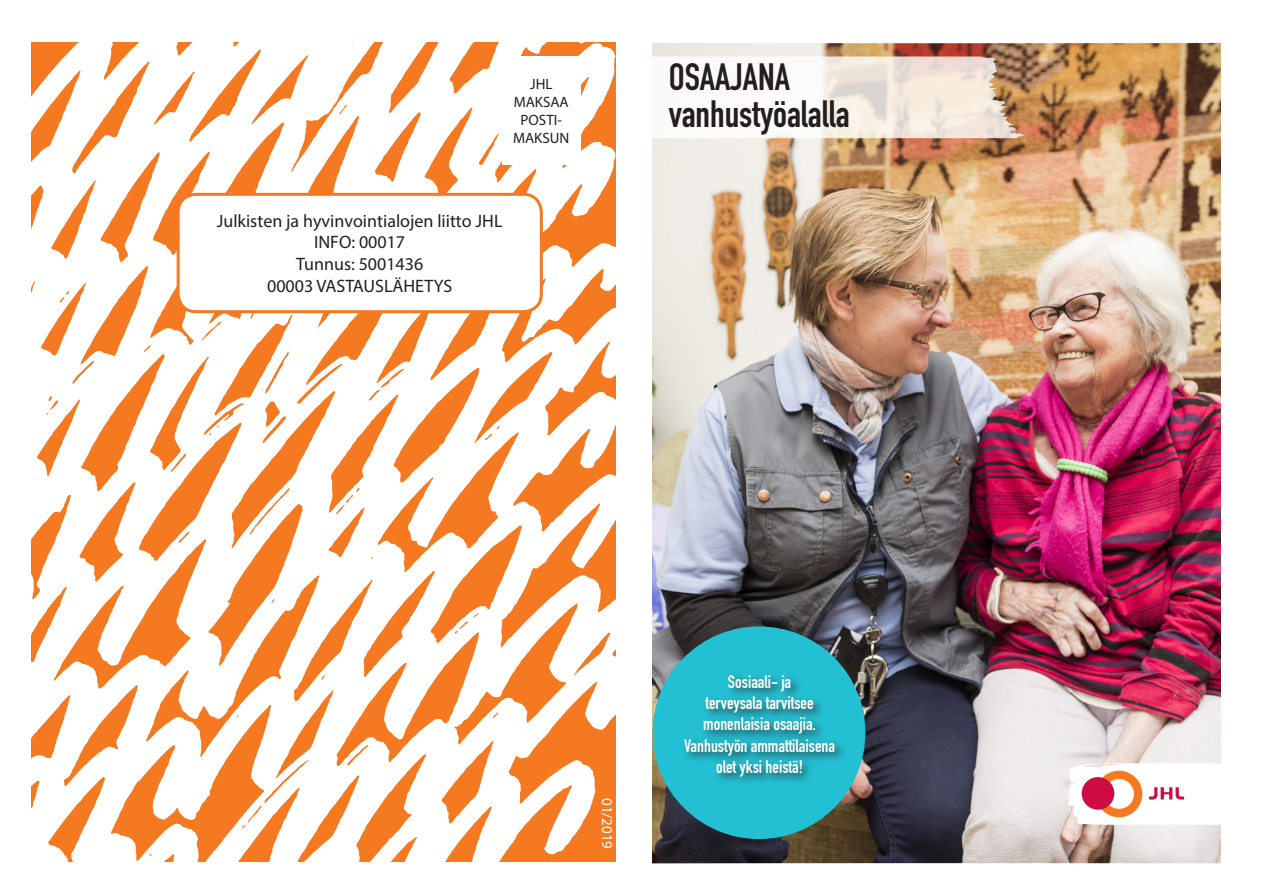
<style>
.page{position:relative;width:1263px;height:893px;background:#fff}
.page>*{position:absolute;margin:0;border:0;box-sizing:border-box;transform-origin:0 0}
.t1{font:37.5px/37.5px "DIN Engschrift Std";color:#231f20}
.t2{font:18px "Myriad Pro";color:#231f20}
.t3{font:17.85px/21.3px "DIN Engschrift Std";color:#fff;text-align:center}
.t4{font:15px/18px "Myriad Pro";color:#231f20;text-align:center}
.t5{font:15px "Myriad Pro";color:#fff}
</style>
<div class="page">
<img style="left:653px;top:43px;width:567px;height:820px">
<div style="left:653px;top:626px;width:212px;height:213px;background:#23bfd2;border-radius:50%"></div>
<div style="left:681px;top:671px;width:166px;height:118px;background:#231f20;opacity:.75"></div>
<svg style="left:1064px;top:763px;width:157px;height:62px"></svg>
<svg style="left:652px;top:56px;width:372px;height:82px"></svg>
<svg style="left:31px;top:43px;width:585px;height:819px"></svg>
<div style="left:178px;top:194px;width:363px;height:118px;background:#fff;border-radius:18px"></div>
<div style="left:177px;top:193px;width:366px;height:120px;border:3px solid #f47921;border-radius:18px"></div>
<div style="left:502px;top:57px;width:78px;height:108px;background:#fff"></div>
<p class="t4" style="left:530px;top:74px;width:24px">JHL</p>
<p class="t4" style="left:514px;top:92px;width:56px">MAKSAA</p>
<p class="t4" style="left:513px;top:110px;width:58px">POSTI-<br>MAKSUN</p>
<p class="t2" style="left:217px;top:210px;width:287px">Julkisten ja hyvinvointialojen liitto JHL</p>
<p class="t2" style="left:314px;top:231px;width:93px">INFO: 00017</p>
<p class="t2" style="left:296px;top:253px;width:129px">Tunnus: 5001436</p>
<p class="t2" style="left:267px;top:274px;width:187px">00003 VASTAUSLÄHETYS</p>
<p class="t1" style="left:669px;top:58px;width:182px">OSAAJANA vanhustyöalalla</p>
<p class="t5" style="left:616px;top:798px;width:53px;rotate:90deg">01/2019</p>
<p class="t3" style="left:728px;top:671px;width:65px">Sosiaali- ja</p>
<p class="t3" style="left:705px;top:692px;width:110px">terveysala tarvitsee</p>
<p class="t3" style="left:684px;top:714px;width:153px">monenlaisia osaajia.<br>Vanhustyön ammattilaisena olet yksi heistä!</p>
</div>
